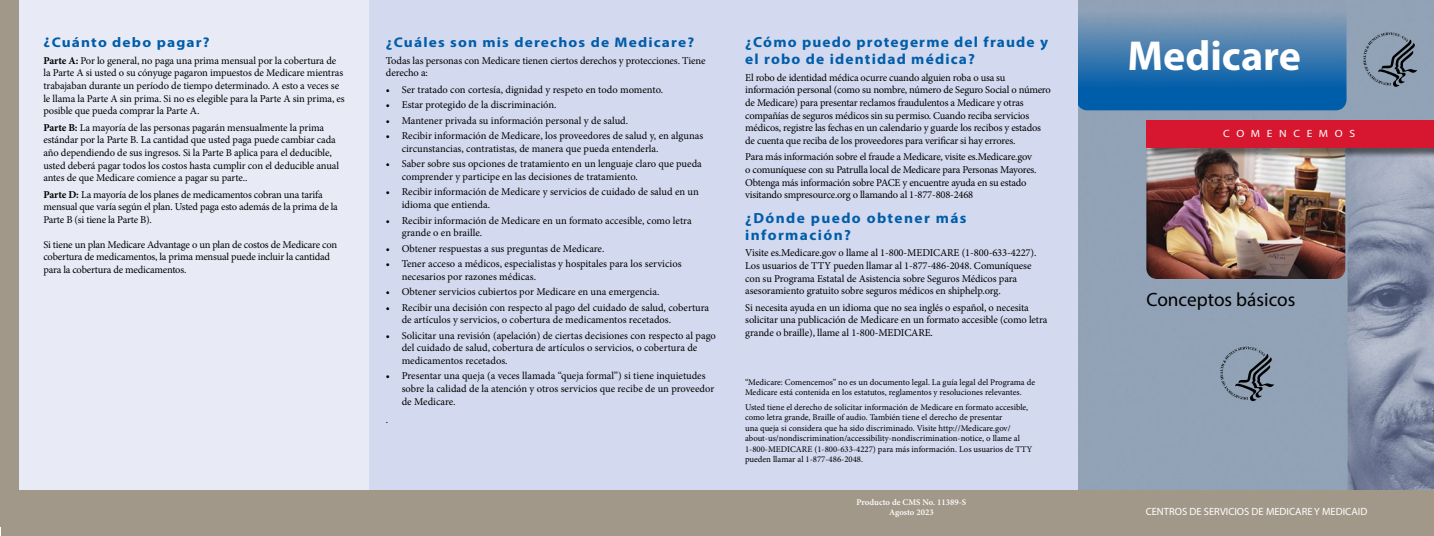
<style>
.page{position:relative;width:1434px;height:536px;background:#fff}
.page>*{position:absolute;margin:0;border:0;box-sizing:border-box;transform-origin:0 0}
.t1{font:700 42px "Myriad Pro";color:#fff}
.t2{font:19.25px "Myriad Pro";color:#000}
.t3{font:700 14.7px/16.8px "Myriad Pro";letter-spacing:.075em;color:#005daa;scale:1.05 1}
.t4{font:700 14px "Myriad Pro";letter-spacing:.075em;color:#005daa;scale:1.1 1}
.Text{font:10.5px/12.6px "Minion Pro";letter-spacing:-.01em;color:#000}
.t5{font:10.5px "Myriad Pro";color:#fff}
.t6{font:10.5px "Myriad Pro";color:#fff;scale:1.1 1}
.Text-2{font:8.75px/10.5px "Minion Pro";color:#000}
.t7{font:600 8.75px/10.5px "Minion Pro";color:#fff;text-align:center}
.s1{font-weight:700}
</style>
<div class="page">
<img style="left:1077px;top:0;width:356px;height:490px">
<img style="left:1146px;top:147px;width:199px;height:132px">
<div style="left:1147px;top:122px;width:286px;height:36px;background:#000;opacity:.51"></div>
<div style="left:1146px;top:120px;width:287px;height:27px;background:#d7172f"></div>
<svg style="left:1077px;top:0;width:269px;height:110px;background:#417caf"></svg>
<div style="left:0;top:0;width:1075px;height:490px;background:#e8ebf6"></div>
<div style="left:369px;top:0;width:708px;height:490px;background:#d3d9ee"></div>
<div style="left:0;top:0;width:19px;height:526px;background:#a2988a"></div>
<svg style="left:1363px;top:32px;width:54px;height:55px;background:#798798"></svg>
<svg style="left:1220px;top:346px;width:54px;height:55px;background:#798798"></svg>
<div style="left:1px;top:490px;width:1432px;height:46px;background:#a2988a"></div>
<p class="t4" style="left:44px;top:33px;width:152px">¿Cuánto debo pagar?</p>
<p class="Text" style="left:43px;top:54px;width:303px"><span class="s1">Parte A:</span> Por lo general, no paga una prima mensual por la cobertura de la Parte A si usted o su cónyuge pagaron impuestos de Medicare mientras trabajaban durante un período de tiempo determinado. A esto a veces se le llama la Parte A sin prima. Si no es elegible para la Parte A sin prima, es posible que pueda comprar la Parte A.</p>
<p class="Text" style="left:43px;top:121px;width:297px"><span class="s1">Parte B:</span> La mayoría de las personas pagarán mensualmente la prima estándar por la Parte B. La cantidad que usted paga puede cambiar cada año dependiendo de sus ingresos. Si la Parte B aplica para el deducible, usted deberá pagar todos los costos hasta cumplir con el deducible anual antes de que Medicare comience a pagar su parte..</p>
<p class="Text" style="left:43px;top:188px;width:296px"><span class="s1">Parte D:</span> La mayoría de los planes de medicamentos cobran una tarifa mensual que varía según el plan. Usted paga esto además de la prima de la<br>Parte B (si tiene la Parte B).</p>
<p class="Text" style="left:43px;top:238px;width:295px">Si tiene un plan Medicare Advantage o un plan de costos de Medicare con cobertura de medicamentos, la prima mensual puede incluir la cantidad para la cobertura de medicamentos.</p>
<p class="t4" style="left:386px;top:33px;width:282px">¿Cuáles son mis derechos de Medicare?</p>
<p class="Text" style="left:386px;top:54px;width:321px">Todas las personas con Medicare tienen ciertos derechos y protecciones. Tiene derecho a:</p>
<p class="Text" style="left:386px;top:83px;width:279px">• Ser tratado con cortesía, dignidad y respeto en todo momento.</p>
<p class="Text" style="left:386px;top:99px;width:172px">• Estar protegido de la discriminación.</p>
<p class="Text" style="left:386px;top:114px;width:244px">• Mantener privada su información personal y de salud.</p>
<p class="Text" style="left:401px;top:130px;width:303px;text-indent:-16px">• Recibir información de Medicare, los proveedores de salud y, en algunas circunstancias, contratistas, de manera que pueda entenderla.</p>
<p class="Text" style="left:401px;top:158px;width:302px;text-indent:-16px">• Saber sobre sus opciones de tratamiento en un lenguaje claro que pueda comprender y participe en las decisiones de tratamiento.</p>
<p class="Text" style="left:401px;top:186px;width:299px;text-indent:-16px">• Recibir información de Medicare y servicios de cuidado de salud en un idioma que entienda.</p>
<p class="Text" style="left:401px;top:214px;width:291px;text-indent:-16px">• Recibir información de Medicare en un formato accesible, como letra grande o en braille.</p>
<p class="Text" style="left:386px;top:242px;width:220px">• Obtener respuestas a sus preguntas de Medicare.</p>
<p class="Text" style="left:401px;top:257px;width:281px;text-indent:-16px">• Tener acceso a médicos, especialistas y hospitales para los servicios necesarios por razones médicas.</p>
<p class="Text" style="left:386px;top:285px;width:275px">• Obtener servicios cubiertos por Medicare en una emergencia.</p>
<p class="Text" style="left:401px;top:301px;width:309px;text-indent:-16px">• Recibir una decisión con respecto al pago del cuidado de salud, cobertura de artículos y servicios, o cobertura de medicamentos recetados.</p>
<p class="Text" style="left:401px;top:329px;width:316px;text-indent:-16px">• Solicitar una revisión (apelación) de ciertas decisiones con respecto al pago del cuidado de salud, cobertura de artículos o servicios, o cobertura de medicamentos recetados.</p>
<p class="Text" style="left:401px;top:369px;width:314px;text-indent:-16px">• Presentar una queja (a veces llamada “queja formal”) si tiene inquietudes sobre la calidad de la atención y otros servicios que recibe de un proveedor de Medicare.</p>
<p class="Text" style="left:386px;top:413px;width:4px">.</p>
<p class="t3" style="left:745px;top:33px;width:290px">¿Cómo puedo protegerme del fraude y el robo de identidad médica?</p>
<p class="Text" style="left:745px;top:71px;width:307px">El robo de identidad médica ocurre cuando alguien roba o usa su información personal (como su nombre, número de Seguro Social o número de Medicare) para presentar reclamos fraudulentos a Medicare y otras compañías de seguros médicos sin su permiso. Cuando reciba servicios médicos, registre las fechas en un calendario y guarde los recibos y estados de cuenta que reciba de los proveedores para verificar si hay errores.</p>
<p class="Text" style="left:745px;top:151px;width:293px">Para más información sobre el fraude a Medicare, visite es.Medicare.gov o comuníquese con su Patrulla local de Medicare para Personas Mayores.<br>Obtenga más información sobre PACE y encuentre ayuda en su estado visitando smpresource.org o llamando al 1-877-808-2468</p>
<p class="t3" style="left:745px;top:209px;width:212px">¿Dónde puedo obtener más información?</p>
<p class="Text" style="left:745px;top:247px;width:293px">Visite es.Medicare.gov o llame al 1-800-MEDICARE (1-800-633-4227).<br>Los usuarios de TTY pueden llamar al 1-877-486-2048. Comuníquese con su Programa Estatal de Asistencia sobre Seguros Médicos para asesoramiento gratuito sobre seguros médicos en shiphelp.org.</p>
<p class="Text" style="left:745px;top:301px;width:304px">Si necesita ayuda en un idioma que no sea inglés o español, o necesita solicitar una publicación de Medicare en un formato accesible (como letra grande o braille), llame al 1-800-MEDICARE.</p>
<p class="t1" style="left:1127px;top:28px;width:175px">Medicare</p>
<p class="t6" style="left:1222px;top:127px;width:122px">C O M E N C E M O S</p>
<p class="t2" style="left:1146px;top:288px;width:150px">Conceptos básicos</p>
<p class="Text-2" style="left:745px;top:376px;width:291px">“Medicare: Comencemos” no es un documento legal. La guía legal del Programa de<br>Medicare está contenida en los estatutos, reglamentos y resoluciones relevantes.</p>
<p class="Text-2" style="left:745px;top:401px;width:289px">Usted tiene el derecho de solicitar información de Medicare en formato accesible, como letra grande, Braille of audio. También tiene el derecho de presentar<br>una queja si considera que ha sido discriminado. Visite http://Medicare.gov/ about-us/nondiscrimination/accessibility-nondiscrimination-notice, o llame al 1-800-MEDICARE (1-800-633-4227) para más información. Los usuarios de TTY pueden llamar al 1-877-486-2048.</p>
<p class="t7" style="left:856px;top:496px;width:111px">Producto de CMS No. 11389-S<br>Agosto 2023</p>
<p class="t5" style="left:1145px;top:505px;width:223px">CENTROS DE SERVICIOS DE MEDICARE Y MEDICAID</p>
<p class="t7" style="left:848px;top:496px;width:115px">Producto de CMS No. 11389 - S</p>
</div>
